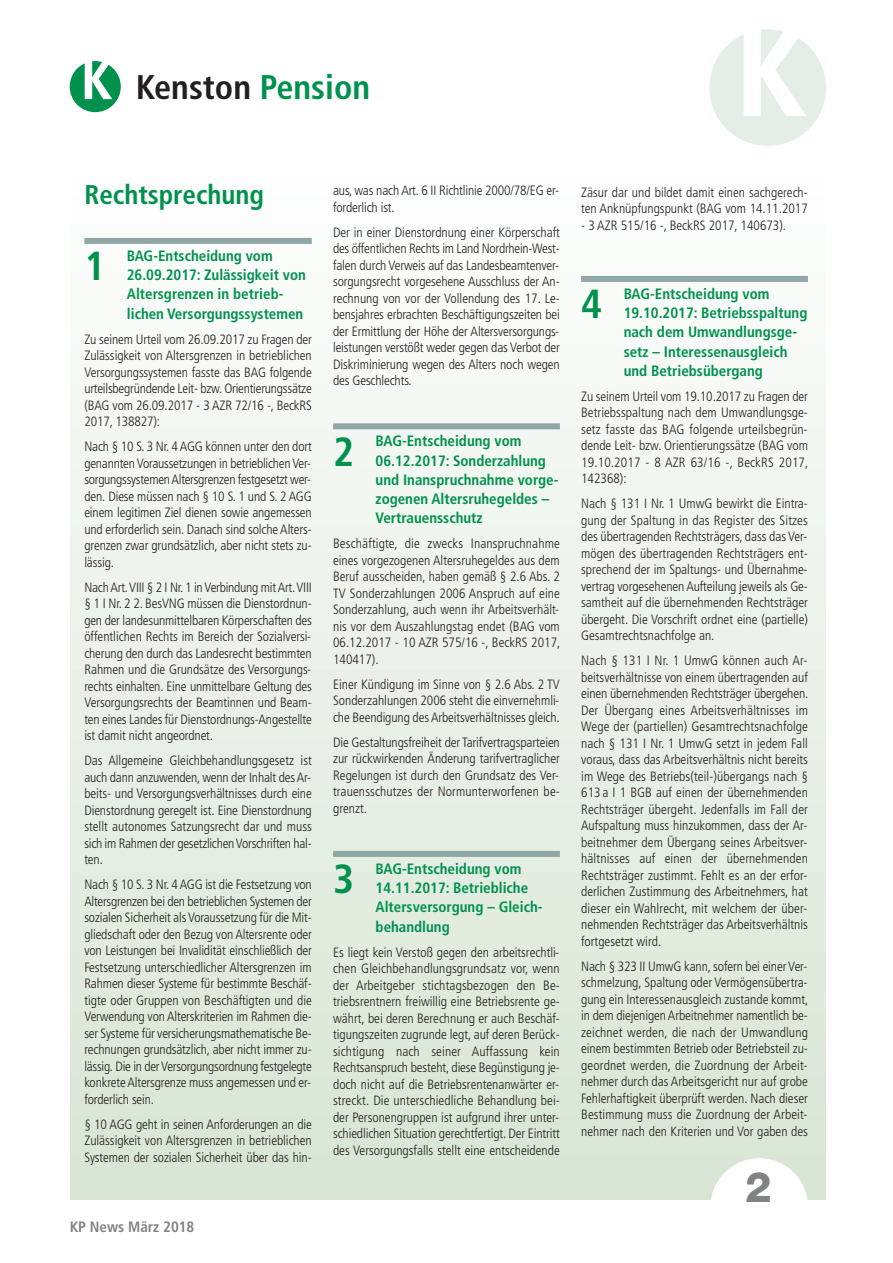
<style>
.page{position:relative;width:893px;height:1263px;background:#fff}
.page>*{position:absolute;margin:0;border:0;box-sizing:border-box;transform-origin:0 0}
.t1{font:800 42px "Helvetica Neue";color:#808285}
.t2{font:700 condensed 40.5px "Frutiger";color:#00914d}
.t3{font:700 condensed 34.2px "Frutiger";color:#231f20}
.t4{font:700 condensed 27px "Frutiger";color:#00914d}
.t5{font:700 condensed 15px/19.2px "Frutiger";color:#00914d}
.t6{font:700 condensed 15px "Frutiger";color:#808285}
.t7{font:300 condensed 13.5px/16.5px "Frutiger";letter-spacing:-.005em;color:#231f20;text-align:justify}
.s1{color:#00914d}
</style>
<div class="page">
<div style="left:70px;top:168px;width:756px;height:1031px;background:linear-gradient(to bottom,#fdfefe,#d7e5d4)"></div>
<div style="left:333px;top:423px;width:227px;height:6px;background:#91a6a7"></div>
<div style="left:333px;top:851px;width:227px;height:6px;background:#91a6a7"></div>
<div style="left:581px;top:276px;width:227px;height:6px;background:#91a6a7"></div>
<div style="left:84px;top:238px;width:228px;height:6px;background:#91a6a7"></div>
<svg style="left:709px;top:29px;width:117px;height:117px"></svg>
<div style="left:710px;top:1158px;width:98px;height:98px;background:#fff;border-radius:50%"></div>
<svg style="left:70px;top:61px;width:51px;height:51px"></svg>
<h3 class="t3" style="left:136px;top:73px;width:236px">Kenston <span class="s1">Pension</span></h3>
<h3 class="t4" style="left:84px;top:183px;width:181px">Rechtsprechung</h3>
<h2 class="t2" style="left:84px;top:250px;width:23px">1</h2>
<p class="t5" style="left:127px;top:247px;width:181px">BAG-Entscheidung vom<br>26.09.2017: Zulässigkeit von<br>Altersgrenzen in betrieb&shy;lichen Versorgungssystemen</p>
<p class="t7" style="left:84px;top:332px;width:229px">Zu seinem Urteil vom 26.09.2017 zu Fragen der Zulässigkeit von Altersgrenzen in betrieblichen Versorgungssystemen fasste das BAG folgende urteilsbegründende Leit- bzw. Orientierungssätze (BAG vom 26.09.2017 - 3 AZR 72/16 -, BeckRS 2017, 138827):</p>
<p class="t7" style="left:84px;top:439px;width:229px">Nach § 10 S. 3 Nr. 4AGG können unter den dort genanntenVoraussetzungen in betrieblichenVer&shy;sorgungssystemenAltersgrenzen festgesetzt wer&shy;den. Diese müssen nach § 10 S. 1 und S. 2 AGG einem legitimen Ziel dienen sowie angemessen und erforderlich sein. Danach sind solche Alters&shy;grenzen zwar grundsätzlich, aber nicht stets zu&shy;lässig.</p>
<p class="t7" style="left:84px;top:580px;width:229px">NachArt.VIII § 2 I Nr. 1 inVerbindung mitArt.VIII § 1 I Nr. 2 2. BesVNG müssen die Dienstordnun&shy;gen der landesunmittelbaren Körperschaften des öffentlichen Rechts im Bereich der Sozialversi&shy;cherung den durch das Landesrecht bestimmten Rahmen und die Grundsätze des Versorgungs&shy;rechts einhalten. Eine unmittelbare Geltung des Versorgungsrechts der Beamtinnen und Beam&shy;ten eines Landes für Dienstordnungs-Angestellte ist damit nicht angeordnet.</p>
<p class="t7" style="left:84px;top:753px;width:229px">Das Allgemeine Gleichbehandlungsgesetz ist auch dann anzuwenden, wenn der Inhalt desAr&shy;beits- und Versorgungsverhältnisses durch eine Dienstordnung geregelt ist. Eine Dienstordnung stellt autonomes Satzungsrecht dar und muss sich im Rahmen der gesetzlichenVorschriften hal&shy;ten.</p>
<p class="t7" style="left:84px;top:877px;width:229px">Nach § 10 S. 3 Nr. 4AGG ist die Festsetzung von Altersgrenzen bei den betrieblichen Systemen der sozialen Sicherheit alsVoraussetzung für die Mit&shy;gliedschaft oder den Bezug von Altersrente oder von Leistungen bei Invalidität einschließlich der Festsetzung unterschiedlicher Altersgrenzen im Rahmen dieser Systeme für bestimmte Beschäf&shy;tigte oder Gruppen von Beschäftigten und die Verwendung von Alterskriterien im Rahmen die&shy;ser Systeme für versicherungsmathematische Be&shy;rechnungen grundsätzlich, aber nicht immer zu&shy;lässig. Die in derVersorgungsordnung festgelegte konkreteAltersgrenze muss angemessen und er&shy;forderlich sein.</p>
<p class="t7" style="left:84px;top:1117px;width:229px">§ 10 AGG geht in seinen Anforderungen an die Zulässigkeit von Altersgrenzen in betrieblichen Systemen der sozialen Sicherheit über das hin-</p>
<p class="t6" style="left:70px;top:1221px;width:126px">KP News März 2018</p>
<p class="t7" style="left:333px;top:183px;width:228px">aus, was nach Art. 6 II Richtlinie 2000/78/EG er&shy;forderlich ist.</p>
<p class="t7" style="left:333px;top:225px;width:228px">Der in einer Dienstordnung einer Körperschaft des öffentlichen Rechts im Land Nordrhein-West&shy;falen durch Verweis auf das Landesbeamtenver&shy;sorgungsrecht vorgesehene Ausschluss der An&shy;rechnung von vor der Vollendung des 17. Le&shy;bensjahres erbrachten Beschäftigungszeiten bei der Ermittlung der Höhe der Altersversorgungs&shy;leistungen verstößt weder gegen das Verbot der Diskriminierung wegen des Alters noch wegen des Geschlechts.</p>
<h2 class="t2" style="left:333px;top:435px;width:23px">2</h2>
<p class="t5" style="left:376px;top:433px;width:184px">BAG-Entscheidung vom<br>06.12.2017: Sonderzahlung und Inanspruchnahme vorge&shy;zogenen Altersruhegeldes –<br>Vertrauensschutz</p>
<p class="t7" style="left:333px;top:536px;width:229px">Beschäftigte, die zwecks Inanspruchnahme eines vorgezogenen Altersruhegeldes aus dem Beruf ausscheiden, haben gemäß § 2.6 Abs. 2<br>TV Sonderzahlungen 2006 Anspruch auf eine Sonderzahlung, auch wenn ihr Arbeitsverhält&shy;nis vor dem Auszahlungstag endet (BAG vom 06.12.2017 - 10 AZR 575/16 -, BeckRS 2017, 140417).</p>
<p class="t7" style="left:333px;top:677px;width:228px">Einer Kündigung im Sinne von § 2.6 Abs. 2 TV Sonderzahlungen 2006 steht die einvernehmli&shy;che Beendigung des Arbeitsverhältnisses gleich.</p>
<p class="t7" style="left:333px;top:735px;width:228px">Die Gestaltungsfreiheit der Tarifvertragsparteien zur rückwirkenden Änderung tarifvertraglicher Regelungen ist durch den Grundsatz des Ver&shy;trauensschutzes der Normunterworfenen be&shy;grenzt.</p>
<h2 class="t2" style="left:333px;top:863px;width:23px">3</h2>
<p class="t5" style="left:376px;top:860px;width:168px">BAG-Entscheidung vom<br>14.11.2017: Betriebliche<br>Altersversorgung – Gleich&shy;behandlung</p>
<p class="t7" style="left:333px;top:945px;width:228px">Es liegt kein Verstoß gegen den arbeitsrechtli&shy;chen Gleichbehandlungsgrundsatz vor, wenn der Arbeitgeber stichtagsbezogen den Be&shy;triebsrentnern freiwillig eine Betriebsrente ge&shy;währt, bei deren Berechnung er auch Beschäf&shy;tigungszeiten zugrunde legt, auf deren Berück&shy;sichtigung nach seiner Auffassung kein Rechtsanspruch besteht, diese Begünstigung je&shy;doch nicht auf die Betriebsrentenanwärter er&shy;streckt. Die unterschiedliche Behandlung bei&shy;der Personengruppen ist aufgrund ihrer unter&shy;schiedlichen Situation gerechtfertigt. Der Eintritt des Versorgungsfalls stellt eine entscheidende</p>
<p class="t7" style="left:581px;top:185px;width:228px">Zäsur dar und bildet damit einen sachgerech&shy;ten Anknüpfungspunkt (BAG vom 14.11.2017</p>
<p class="t7" style="left:581px;top:218px;width:207px">- 3 AZR 515/16 -, BeckRS 2017, 140673).</p>
<h2 class="t2" style="left:581px;top:288px;width:23px">4</h2>
<p class="t5" style="left:624px;top:285px;width:185px">BAG-Entscheidung vom<br>19.10.2017: Betriebsspaltung nach dem Umwandlungsge&shy;setz – Interessenausgleich und Betriebsübergang</p>
<p class="t7" style="left:581px;top:389px;width:229px">Zu seinem Urteil vom 19.10.2017 zu Fragen der Betriebsspaltung nach dem Umwandlungsge&shy;setz fasste das BAG folgende urteilsbegrün&shy;dende Leit- bzw. Orientierungssätze (BAG vom 19.10.2017 - 8 AZR 63/16 -, BeckRS 2017, 142368):</p>
<p class="t7" style="left:581px;top:496px;width:228px">Nach § 131 I Nr. 1 UmwG bewirkt die Eintra&shy;gung der Spaltung in das Register des Sitzes des übertragenden Rechtsträgers, dass das Ver&shy;mögen des übertragenden Rechtsträgers ent&shy;sprechend der im Spaltungs- und Übernahme&shy;vertrag vorgesehenen Aufteilung jeweils als Ge&shy;samtheit auf die übernehmenden Rechtsträger übergeht. Die Vorschrift ordnet eine (partielle)<br>Gesamtrechtsnachfolge an.</p>
<p class="t7" style="left:581px;top:653px;width:229px">Nach § 131 I Nr. 1 UmwG können auch Ar&shy;beitsverhältnisse von einem übertragenden auf einen übernehmenden Rechtsträger übergehen.<br>Der Übergang eines Arbeitsverhältnisses im Wege der (partiellen) Gesamtrechtsnachfolge nach § 131 I Nr. 1 UmwG setzt in jedem Fall voraus, dass das Arbeitsverhältnis nicht bereits im Wege des Betriebs(teil-)übergangs nach § 613 a I 1 BGB auf einen der übernehmenden Rechtsträger übergeht. Jedenfalls im Fall der Aufspaltung muss hinzukommen, dass der Ar&shy;beitnehmer dem Übergang seines Arbeitsver&shy;hältnisses auf einen der übernehmenden Rechtsträger zustimmt. Fehlt es an der erfor&shy;derlichen Zustimmung des Arbeitnehmers, hat dieser ein Wahlrecht, mit welchem der über&shy;nehmenden Rechtsträger das Arbeitsverhältnis fortgesetzt wird.</p>
<p class="t7" style="left:581px;top:959px;width:229px">Nach § 323 II UmwG kann, sofern bei einer Ver&shy;schmelzung, Spaltung oder Vermögensübertra&shy;gung ein Interessenausgleich zustande kommt, in dem diejenigen Arbeitnehmer namentlich be&shy;zeichnet werden, die nach der Umwandlung einem bestimmten Betrieb oder Betriebsteil zu&shy;geordnet werden, die Zuordnung der Arbeit&shy;nehmer durch das Arbeitsgericht nur auf grobe Fehlerhaftigkeit überprüft werden. Nach dieser Bestimmung muss die Zuordnung der Arbeit&shy;nehmer nach den Kriterien und Vor gaben des</p>
<h1 class="t1" style="left:745px;top:1171px;width:28px">2</h1>
</div>
